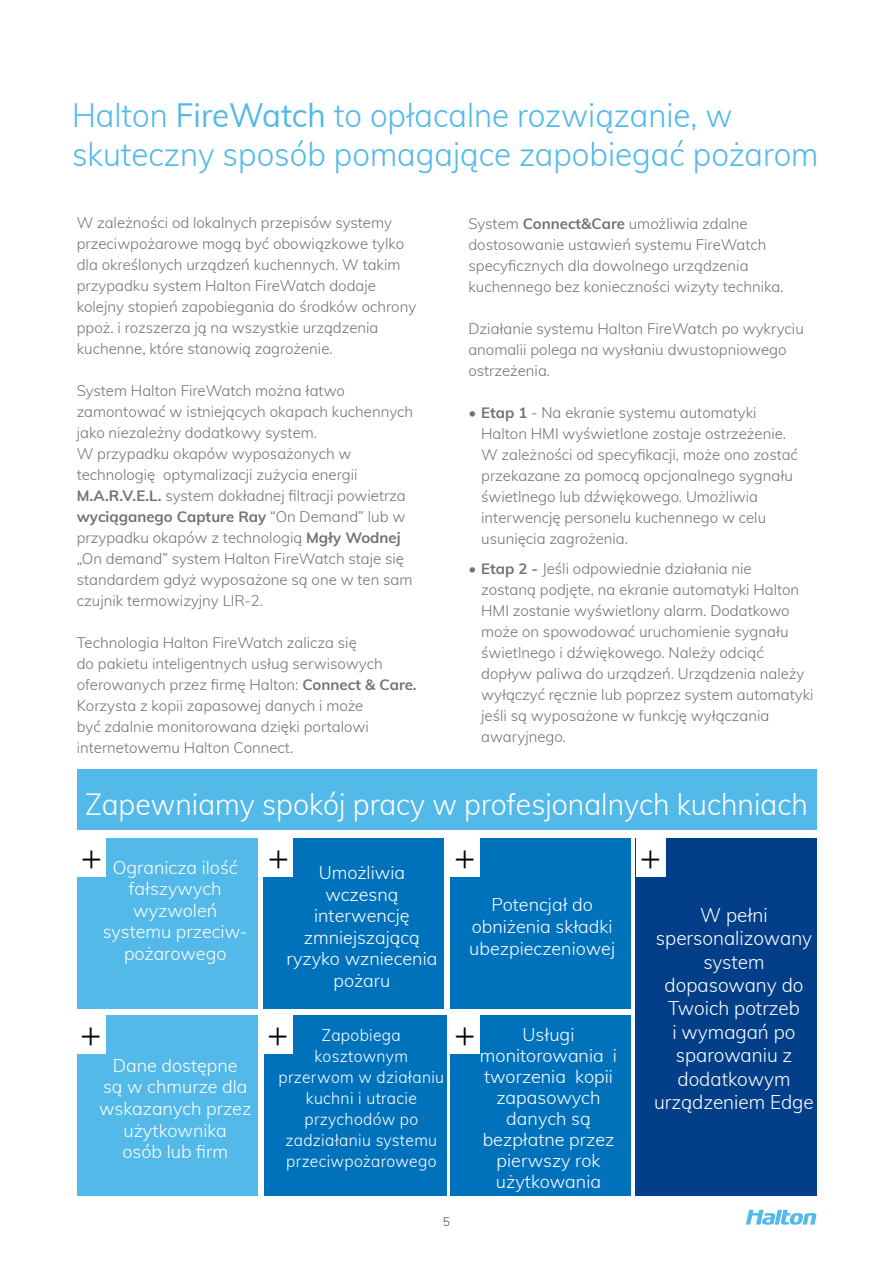
<style>
.page{position:relative;width:893px;height:1263px;background:#fff}
.page>*{position:absolute;margin:0;border:0;box-sizing:border-box;transform-origin:0 0}
.t1{font:300 35.55px "Muli";color:#000}
.t2{font:300 33px/39.6px "Muli";color:#52b9e9;scale:.95 1}
.t3{font:300 30px "Muli";color:#fff;scale:.95 1}
.t4{font:300 19.5px/23.4px "Muli";color:#fff;text-align:center}
.t5{font:300 18px/21.6px "Muli";color:#fff;text-align:center}
.t6{font:300 16.5px/21px "Muli";letter-spacing:.02em;color:#fff;text-align:center;scale:.95 1}
.t7{font:300 15px/21px "Muli";color:#717275}
.t8{font:300 12px "Muli";color:#4d4d4f}
.s1{font-weight:400}
.s2{font-weight:700}
</style>
<div class="page">
<svg style="left:746px;top:1210px;width:70px;height:15px"></svg>
<div style="left:263px;top:839px;width:181px;height:170px;background:#0072bc"></div>
<div style="left:77px;top:839px;width:180px;height:170px;background:#52b9e9"></div>
<div style="left:450px;top:839px;width:181px;height:170px;background:#0072bc"></div>
<div style="left:264px;top:1016px;width:182px;height:180px;background:#0072bc"></div>
<div style="left:77px;top:1016px;width:180px;height:180px;background:#52b9e9"></div>
<div style="left:450px;top:1016px;width:181px;height:180px;background:#0072bc"></div>
<div style="left:635px;top:839px;width:181px;height:357px;background:#023f88"></div>
<div style="left:77px;top:838px;width:29px;height:39px;background:#fff"></div>
<div style="left:76px;top:1015px;width:30px;height:38px;background:#fff"></div>
<div style="left:264px;top:838px;width:29px;height:38px;background:#fff"></div>
<div style="left:263px;top:1015px;width:30px;height:38px;background:#fff"></div>
<div style="left:450px;top:838px;width:30px;height:38px;background:#fff"></div>
<div style="left:450px;top:1015px;width:30px;height:39px;background:#fff"></div>
<div style="left:636px;top:838px;width:29px;height:38px;background:#fff"></div>
<div style="left:77px;top:769px;width:739px;height:61px;background:#52b9e9"></div>
<p class="t2" style="left:72px;top:93px;width:787px">Halton <span class="s1">FireWatch</span> to opłacalne rozwiązanie, w skuteczny sposób pomagające zapobiegać pożarom</p>
<p class="t7" style="left:77px;top:211px;width:341px">W zależności od lokalnych przepisów systemy przeciwpożarowe mogą być obowiązkowe tylko dla określonych urządzeń kuchennych. W takim przypadku system Halton FireWatch dodaje kolejny stopień zapobiegania do środków ochrony ppoż. i rozszerza ją na wszystkie urządzenia kuchenne, które stanowią zagrożenie.</p>
<p class="t7" style="left:77px;top:379px;width:338px">System Halton FireWatch można łatwo zamontować w istniejących okapach kuchennych jako niezależny dodatkowy system.</p>
<p class="t7" style="left:77px;top:442px;width:337px">W przypadku okapów wyposażonych w technologię optymalizacji zużycia energii <span class="s2">M.A.R.V.E.L.</span> system dokładnej filtracji powietrza <span class="s2">wyciąganego Capture Ray</span> “On Demand” lub w przypadku okapów z technologią <span class="s2">Mgły Wodnej </span>„On demand” system Halton FireWatch staje się standardem gdyż wyposażone są one w ten sam czujnik termowizyjny LIR-2.</p>
<p class="t7" style="left:77px;top:631px;width:282px">Technologia Halton FireWatch zalicza się</p>
<p class="t7" style="left:77px;top:652px;width:341px">do pakietu inteligentnych usług serwisowych oferowanych przez firmę Halton: <span class="s2">Connect &amp; Care.</span></p>
<p class="t7" style="left:77px;top:694px;width:294px">Korzysta z kopii zapasowej danych i może być zdalnie monitorowana dzięki portalowi internetowemu Halton Connect.</p>
<p class="t7" style="left:468px;top:213px;width:317px">System <span class="s2">Connect&amp;Care</span> umożliwia zdalne dostosowanie ustawień systemu FireWatch specyficznych dla dowolnego urządzenia kuchennego bez konieczności wizyty technika.</p>
<p class="t7" style="left:468px;top:318px;width:337px">Działanie systemu Halton FireWatch po wykryciu anomalii polega na wysłaniu dwustopniowego ostrzeżenia.</p>
<p class="t7" style="left:481px;top:402px;width:318px;text-indent:-13px"><span class="s2">• Etap 1</span> - Na ekranie systemu automatyki Halton HMI wyświetlone zostaje ostrzeżenie.<br>W zależności od specyfikacji, może ono zostać przekazane za pomocą opcjonalnego sygnału świetlnego lub dźwiękowego. Umożliwia interwencję personelu kuchennego w celu usunięcia zagrożenia.</p>
<p class="t7" style="left:481px;top:557px;width:334px;text-indent:-13px"><span class="s2">• Etap 2 -</span> Jeśli odpowiednie działania nie<br>zostaną podjęte, na ekranie automatyki Halton HMI zostanie wyświetlony alarm. Dodatkowo może on spowodować uruchomienie sygnału świetlnego i dźwiękowego. Należy odciąć dopływ paliwa do urządzeń. Urządzenia należy wyłączyć ręcznie lub poprzez system automatyki jeśli są wyposażone w funkcję wyłączania awaryjnego.</p>
<p class="t3" style="left:85px;top:782px;width:762px">Zapewniamy spokój pracy w profesjonalnych kuchniach</p>
<p class="t1" style="left:81px;top:831px;width:23px">+</p>
<p class="t5" style="left:103px;top:855px;width:146px">Ogranicza ilość fałszywych wyzwoleń systemu przeciw&shy;pożarowego</p>
<p class="t1" style="left:80px;top:1008px;width:23px">+</p>
<p class="t5" style="left:99px;top:1053px;width:154px">Dane dostępne<br>są w chmurze dla wskazanych przez użytkownika<br>osób lub firm</p>
<p class="t1" style="left:268px;top:831px;width:23px">+</p>
<p class="t5" style="left:286px;top:861px;width:153px">Umożliwia wczesną interwencję zmniejszającą ryzyko wzniecenia pożaru</p>
<p class="t1" style="left:454px;top:831px;width:23px">+</p>
<p class="t5" style="left:469px;top:893px;width:147px">Potencjał do obniżenia składki ubezpieczeniowej</p>
<p class="t1" style="left:267px;top:1008px;width:23px">+</p>
<p class="t6" style="left:279px;top:1023px;width:176px">Zapobiega kosztownym przerwom w działaniu kuchni i utracie przychodów po zadziałaniu systemu przeciwpożarowego</p>
<p class="t5" style="left:480px;top:1023px;width:139px;line-height:21px">Usługi monitorowania i tworzenia kopii zapasowych danych są bezpłatne przez pierwszy rok użytkowania</p>
<p class="t1" style="left:454px;top:1009px;width:23px">+</p>
<p class="t8" style="left:443px;top:1213px;width:9px">5</p>
<p class="t1" style="left:640px;top:831px;width:23px">+</p>
<p class="t4" style="left:654px;top:902px;width:161px">W pełni spersonalizowany system dopasowany do<br>Twoich potrzeb<br>i wymagań po sparowaniu z dodatkowym urządzeniem Edge</p>
</div>
